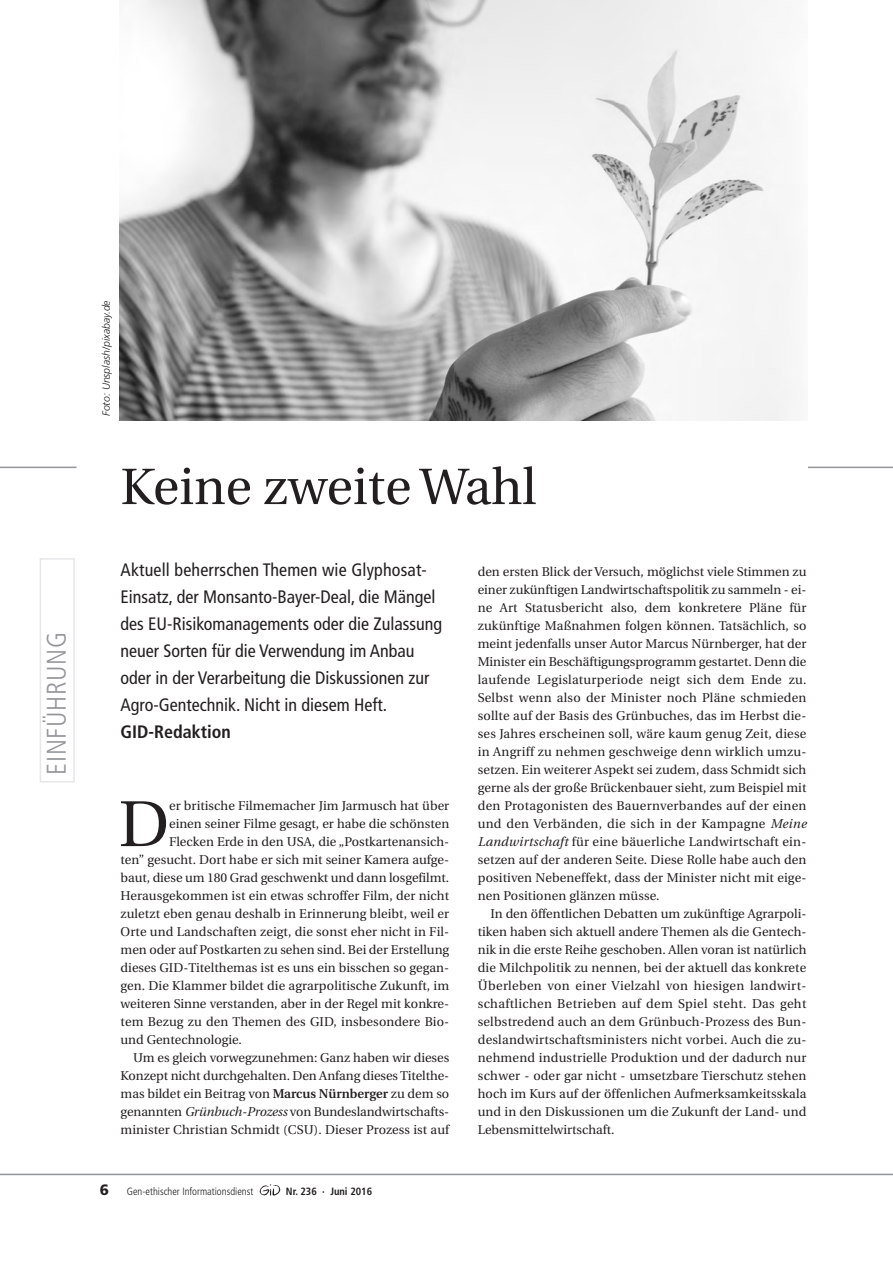
<style>
.page{position:relative;width:893px;height:1263px;background:#fff}
.page>*{position:absolute;margin:0;border:0;box-sizing:border-box;transform-origin:0 0}
.t1{font:64.8px "Utopia";color:#231f20}
.t2{font:51px "Utopia";color:#231f20}
.t3{font:300 condensed 27px "Frutiger";letter-spacing:.025em;color:#939598}
.t4{font:condensed 18px/27px "Frutiger";color:#231f20}
.t5{font:900 15px "Frutiger";color:#231f20}
.t6{font:12.75px "Utopia";letter-spacing:.01em;color:#231f20}
.t7{font:300 condensed 10.5px "Frutiger";color:#231f20}
.t8{font:italic 300 10.5px "Frutiger";color:#231f20}
.t9{font:700 condensed 10.5px "Frutiger";color:#231f20}
.s1{font-weight:700}
.s2{font-weight:600}
.s3{font-style:italic}
</style>
<div class="page">
<img style="left:260px;top:1184px;width:21px;height:12px">
<hr style="left:0;top:1174px;width:893px;height:1px;background:#939598">
<hr style="left:808px;top:467px;width:85px;height:1px;background:#939598">
<hr style="left:0;top:467px;width:77px;height:1px;background:#939598">
<div style="left:40px;top:558px;width:35px;height:224px;border:2px solid #e6e7e9"></div>
<img style="left:119px;top:0;width:673px;height:420px">
<p class="t3" style="left:46px;top:774px;width:144px;rotate:-90deg">EINFÜHRUNG</p>
<p class="t8" style="left:102px;top:416px;width:117px;rotate:-90deg">Foto: Unsplash/pixabay.de</p>
<p class="t2" style="left:121px;top:466px;width:417px">Keine zweite Wahl</p>
<p class="t4" style="left:121px;top:558px;width:323px">Aktuell beherrschen Themen wie Glyphosat-Einsatz, der Monsanto-Bayer-Deal, die Mängel des EU-Risikomanagements oder die Zulassung neuer Sorten für die Verwendung im Anbau oder in der Verarbeitung die Diskussionen zur Agro-Gentechnik. Nicht in diesem Heft.<br><span class="s1">GID-Redaktion</span></p>
<p class="t1" style="left:119px;top:798px;width:52px">D</p>
<p class="t6" style="left:169px;top:801px;width:282px">er britische Filmemacher Jim Jarmusch hat über</p>
<p class="t6" style="left:169px;top:819px;width:282px">einen seiner Filme gesagt, er habe die schönsten</p>
<p class="t6" style="left:169px;top:837px;width:282px">Flecken Erde in den USA, die „Postkartenansich-</p>
<p class="t6" style="left:121px;top:855px;width:330px">ten” gesucht. Dort habe er sich mit seiner Kamera aufge-</p>
<p class="t6" style="left:121px;top:873px;width:330px">baut, diese um 180 Grad geschwenkt und dann losgefilmt.</p>
<p class="t6" style="left:121px;top:891px;width:330px">Herausgekommen ist ein etwas schroffer Film, der nicht</p>
<p class="t6" style="left:121px;top:909px;width:330px">zuletzt eben genau deshalb in Erinnerung bleibt, weil er</p>
<p class="t6" style="left:121px;top:927px;width:330px">Orte und Landschaften zeigt, die sonst eher nicht in Fil-</p>
<p class="t6" style="left:121px;top:945px;width:330px">men oder auf Postkarten zu sehen sind. Bei der Erstellung</p>
<p class="t6" style="left:121px;top:963px;width:330px">dieses GID-Titelthemas ist es uns ein bisschen so gegan-</p>
<p class="t6" style="left:121px;top:981px;width:330px">gen. Die Klammer bildet die agrarpolitische Zukunft, im</p>
<p class="t6" style="left:121px;top:999px;width:330px">weiteren Sinne verstanden, aber in der Regel mit konkre-</p>
<p class="t6" style="left:121px;top:1017px;width:330px">tem Bezug zu den Themen des GID, insbesondere Bio-</p>
<p class="t6" style="left:121px;top:1035px;width:123px">und Gentechnologie.</p>
<p class="t6" style="left:133px;top:1053px;width:317px">Um es gleich vorwegzunehmen: Ganz haben wir dieses</p>
<p class="t6" style="left:121px;top:1071px;width:330px">Konzept nicht durchgehalten. Den Anfang dieses Titelthe-</p>
<p class="t6" style="left:121px;top:1089px;width:330px">mas bildet ein Beitrag von <span class="s2">Marcus Nürnberger</span> zu dem so</p>
<p class="t6" style="left:121px;top:1107px;width:330px">genannten <span class="s3">Grünbuch-Prozess</span> von Bundeslandwirtschafts-</p>
<p class="t6" style="left:121px;top:1125px;width:330px">minister Christian Schmidt (CSU). Dieser Prozess ist auf</p>
<p class="t5" style="left:100px;top:1184px;width:11px">6</p>
<p class="t7" style="left:127px;top:1187px;width:128px">Gen-ethischer Informationsdienst</p>
<p class="t9" style="left:286px;top:1187px;width:88px">Nr. 236 · Juni 2016</p>
<p class="t6" style="left:478px;top:567px;width:330px">den ersten Blick der Versuch, möglichst viele Stimmen zu</p>
<p class="t6" style="left:478px;top:585px;width:330px">einer zukünftigen Landwirtschaftspolitik zu sammeln - ei-</p>
<p class="t6" style="left:478px;top:603px;width:330px">ne Art Statusbericht also, dem konkretere Pläne für</p>
<p class="t6" style="left:478px;top:621px;width:330px">zukünftige Maßnahmen folgen können. Tatsächlich, so</p>
<p class="t6" style="left:478px;top:639px;width:330px">meint jedenfalls unser Autor Marcus Nürnberger, hat der</p>
<p class="t6" style="left:478px;top:657px;width:330px">Minister ein Beschäftigungsprogramm gestartet. Denn die</p>
<p class="t6" style="left:478px;top:675px;width:330px">laufende Legislaturperiode neigt sich dem Ende zu.</p>
<p class="t6" style="left:478px;top:693px;width:330px">Selbst wenn also der Minister noch Pläne schmieden</p>
<p class="t6" style="left:478px;top:711px;width:330px">sollte auf der Basis des Grünbuches, das im Herbst die-</p>
<p class="t6" style="left:478px;top:729px;width:330px">ses Jahres erscheinen soll, wäre kaum genug Zeit, diese</p>
<p class="t6" style="left:478px;top:747px;width:330px">in Angriff zu nehmen geschweige denn wirklich umzu-</p>
<p class="t6" style="left:478px;top:765px;width:330px">setzen. Ein weiterer Aspekt sei zudem, dass Schmidt sich</p>
<p class="t6" style="left:478px;top:783px;width:330px">gerne als der große Brückenbauer sieht, zum Beispiel mit</p>
<p class="t6" style="left:478px;top:801px;width:330px">den Protagonisten des Bauernverbandes auf der einen</p>
<p class="t6" style="left:478px;top:819px;width:330px">und den Verbänden, die sich in der Kampagne <span class="s3">Meine</span></p>
<p class="t6" style="left:478px;top:837px;width:330px"><span class="s3">Landwirtschaft</span> für eine bäuerliche Landwirtschaft ein-</p>
<p class="t6" style="left:478px;top:855px;width:330px">setzen auf der anderen Seite. Diese Rolle habe auch den</p>
<p class="t6" style="left:478px;top:873px;width:330px">positiven Nebeneffekt, dass der Minister nicht mit eige-</p>
<p class="t6" style="left:478px;top:891px;width:183px">nen Positionen glänzen müsse.</p>
<p class="t6" style="left:490px;top:909px;width:317px">In den öffentlichen Debatten um zukünftige Agrarpoli-</p>
<p class="t6" style="left:478px;top:927px;width:330px">tiken haben sich aktuell andere Themen als die Gentech-</p>
<p class="t6" style="left:478px;top:945px;width:330px">nik in die erste Reihe geschoben. Allen voran ist natürlich</p>
<p class="t6" style="left:478px;top:963px;width:330px">die Milchpolitik zu nennen, bei der aktuell das konkrete</p>
<p class="t6" style="left:478px;top:981px;width:330px">Überleben von einer Vielzahl von hiesigen landwirt-</p>
<p class="t6" style="left:478px;top:999px;width:330px">schaftlichen Betrieben auf dem Spiel steht. Das geht</p>
<p class="t6" style="left:478px;top:1017px;width:330px">selbstredend auch an dem Grünbuch-Prozess des Bun-</p>
<p class="t6" style="left:478px;top:1035px;width:330px">deslandwirtschaftsministers nicht vorbei. Auch die zu-</p>
<p class="t6" style="left:478px;top:1053px;width:330px">nehmend industrielle Produktion und der dadurch nur</p>
<p class="t6" style="left:478px;top:1071px;width:330px">schwer - oder gar nicht - umsetzbare Tierschutz stehen</p>
<p class="t6" style="left:478px;top:1089px;width:330px">hoch im Kurs auf der öffenlichen Aufmerksamkeitsskala</p>
<p class="t6" style="left:478px;top:1107px;width:330px">und in den Diskussionen um die Zukunft der Land- und</p>
<p class="t6" style="left:478px;top:1125px;width:138px">Lebensmittelwirtschaft.</p>
</div>
